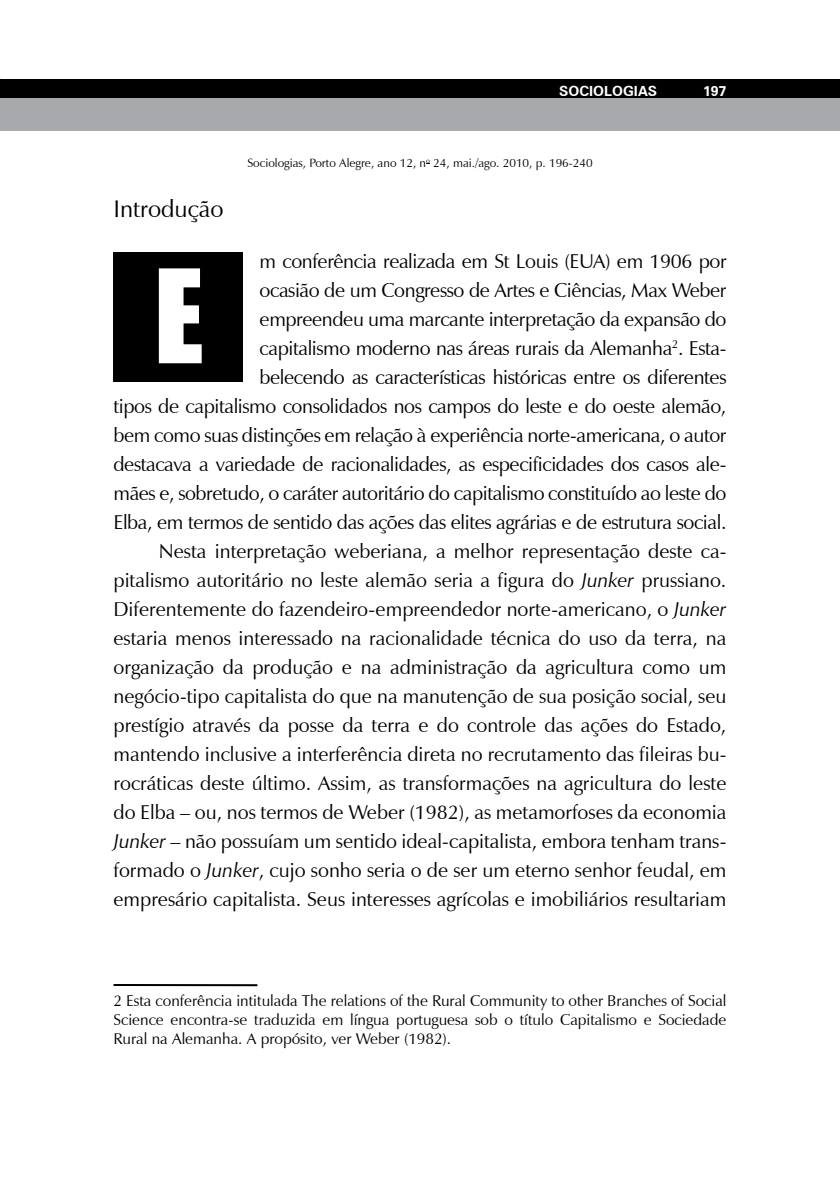
<style>
.page{position:relative;width:840px;height:1191px;background:#fff}
.page>*{position:absolute;margin:0;border:0;box-sizing:border-box;transform-origin:0 0}
.t1{font:120px "Impact";color:#fff}
.t2{font:24px "Zapf Humanist 601 BT";color:#000}
.t3{font:20px/29px "Zapf Humanist 601 BT";color:#000;text-align:right}
.t4{font:15.6px/18.8px "Zapf Humanist 601 BT";color:#000;text-align:justify}
.t5{font:700 14px "Zurich BT";color:#fff}
.t6{font:12px "Zapf Humanist 601 BT";color:#000}
.s1{font-style:italic}
</style>
<div class="page">
<div style="left:0;top:79px;width:839px;height:20px;background:#000"></div>
<div style="left:0;top:98px;width:839px;height:32px;background:#a7a9ac"></div>
<div style="left:113px;top:252px;width:129px;height:129px;background:#000"></div>
<hr style="left:113px;top:984px;width:144px;height:2px;background:#000">
<p class="t5" style="left:559px;top:82px;width:99px">SOCIOLOGIAS</p>
<p class="t5" style="left:702px;top:83px;width:25px">197</p>
<p class="t2" style="left:113px;top:194px;width:112px">Introdução</p>
<p class="t6" style="left:247px;top:155px;width:346px">Sociologias, Porto Alegre, ano 12, n<sup>o</sup> 24, mai./ago. 2010, p. 196-240</p>
<p class="t3" style="left:113px;top:246px;width:614px">m conferência realizada em St Louis (EUA) em 1906 por<br>ocasião de um Congresso de Artes e Ciências, Max Weber<br>empreendeu uma marcante interpretação da expansão do<br>capitalismo moderno nas áreas rurais da Alemanha<sup>2</sup>. Esta-<br>belecendo as características históricas entre os diferentes<br>tipos de capitalismo consolidados nos campos do leste e do oeste alemão, bem como suas distinções em relação à experiência norte-americana, o autor destacava a variedade de racionalidades, as especificidades dos casos ale&shy;mães e, sobretudo, o caráter autoritário do capitalismo constituído ao leste do Elba, em termos de sentido das ações das elites agrárias e de estrutura social.<br>Nesta interpretação weberiana, a melhor representação deste ca&shy;pitalismo autoritário no leste alemão seria a figura do <span class="s1">Junker</span> prussiano.<br>Diferentemente do fazendeiro-empreendedor norte-americano, o <span class="s1">Junker </span>estaria menos interessado na racionalidade técnica do uso da terra, na organização da produção e na administração da agricultura como um negócio-tipo capitalista do que na manutenção de sua posição social, seu prestígio através da posse da terra e do controle das ações do Estado, mantendo inclusive a interferência direta no recrutamento das fileiras bu&shy;rocráticas deste último. Assim, as transformações na agricultura do leste do Elba – ou, nos termos de Weber (1982), as metamorfoses da economia <span class="s1">Junker</span> – não possuíam um sentido ideal-capitalista, embora tenham trans&shy;formado o <span class="s1">Junker</span>, cujo sonho seria o de ser um eterno senhor feudal, em empresário capitalista. Seus interesses agrícolas e imobiliários resultariam</p>
<h1 class="t1" style="left:154px;top:223px;width:51px">E</h1>
<p class="t4" style="left:113px;top:991px;width:614px">2 Esta conferência intitulada The relations of the Rural Community to other Branches of Social Science encontra-se traduzida em língua portuguesa sob o título Capitalismo e Sociedade Rural na Alemanha. A propósito, ver Weber (1982).</p>
</div>
